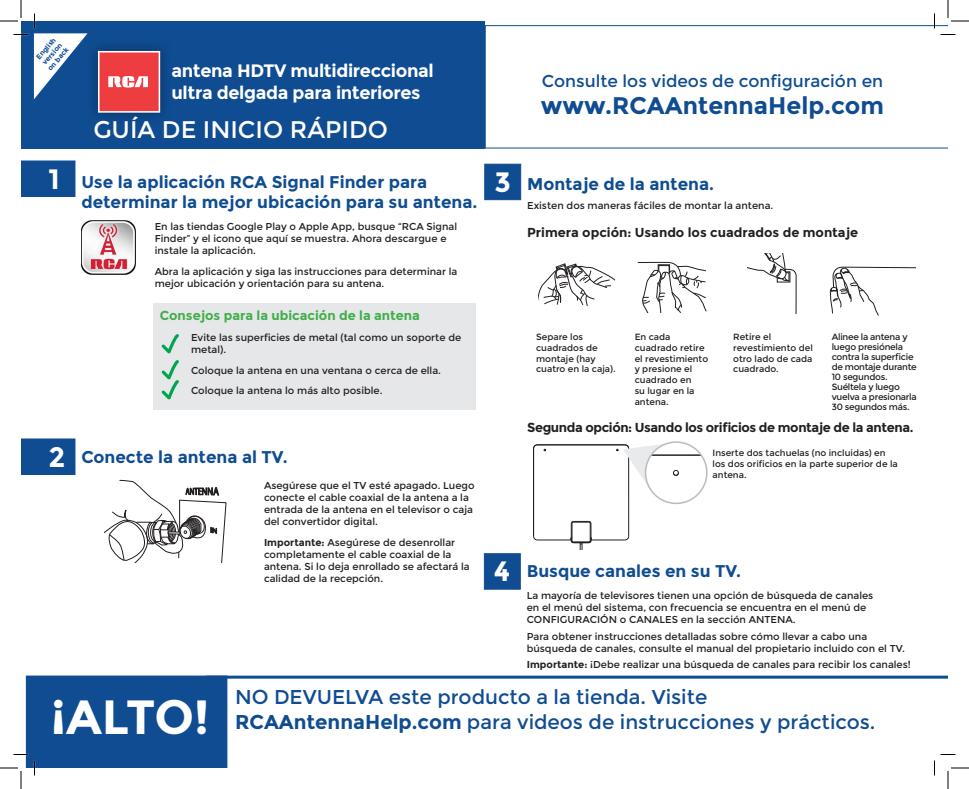
<style>
.page{position:relative;width:969px;height:789px;background:#fff}
.page>*{position:absolute;margin:0;border:0;box-sizing:border-box;transform-origin:0 0}
.t1{font:700 48px "Montserrat";color:#fff}
.t2{font:700 28px "Montserrat";color:#fff}
.t3{font:700 24px "Montserrat";color:#0f4c91}
.t4{font:24px "Montserrat";color:#fff}
.t5{font:20px/25px "Montserrat";color:#0f4c91}
.t6{font:700 18px/21.6px "Montserrat";letter-spacing:-.02em;color:#fff}
.t7{font:700 17px/20.4px "Montserrat";color:#0f4c91}
.t8{font:17px "Montserrat";color:#0f4c91}
.t9{font:700 13px "Montserrat";letter-spacing:-.03em;color:#231f20}
.t10{font:700 13px "Montserrat";color:#231f20}
.t11{font:700 13px "Montserrat";color:#40ae49}
.t12{font:10px/12px "Montserrat";color:#231f20}
.t13{font:9px/10.8px "Montserrat";color:#231f20}
.t14{font:9px/10px "Montserrat";letter-spacing:-.03em;color:#231f20}
.t15{font:700 7px/8px "Montserrat";color:#0f4c91}
.s1{font-size:28px;color:#fff}
.s2{font-weight:700}
</style>
<div class="page">
<div style="left:153px;top:303px;width:323px;height:107px;background:#e6e7e9"></div>
<div style="left:21px;top:160px;width:54px;height:37px;background:#0f4c91"></div>
<svg style="left:227px;top:676px;width:721px;height:92px"></svg>
<svg style="left:538px;top:264px;width:77px;height:42px"></svg>
<svg style="left:638px;top:262px;width:68px;height:50px"></svg>
<svg style="left:747px;top:253px;width:49px;height:61px"></svg>
<svg style="left:830px;top:267px;width:85px;height:49px"></svg>
<div style="left:21px;top:438px;width:54px;height:37px;background:#0f4c91"></div>
<div style="left:484px;top:164px;width:37px;height:36px;background:#0f4c91;border:1px solid #0f4c91"></div>
<div style="left:484px;top:553px;width:37px;height:37px;background:#0f4c91;border:1px solid #0f4c91"></div>
<svg style="left:161px;top:334px;width:18px;height:20px"></svg>
<svg style="left:161px;top:360px;width:18px;height:40px"></svg>
<svg style="left:104px;top:480px;width:122px;height:83px"></svg>
<svg style="left:485px;top:25px;width:463px;height:124px"></svg>
<div style="left:21px;top:21px;width:464px;height:128px;background:#0f4c91"></div>
<svg style="left:88px;top:40px;width:82px;height:83px;background:#0e4788"></svg>
<svg style="left:98px;top:51px;width:62px;height:62px;background:#ef5f62"></svg>
<img style="left:81px;top:220px;width:54px;height:55px">
<hr style="left:537px;top:540px;width:34px;height:1px;background:#231f20">
<hr style="left:628px;top:449px;width:1px;height:87px;background:#231f20">
<hr style="left:592px;top:540px;width:33px;height:1px;background:#231f20">
<hr style="left:537px;top:445px;width:88px;height:1px;background:#231f20">
<hr style="left:533px;top:449px;width:1px;height:87px;background:#231f20">
<svg style="left:570px;top:521px;width:22px;height:28px"></svg>
<svg style="left:616px;top:444px;width:48px;height:46px"></svg>
<div style="left:646px;top:442px;width:61px;height:61px;background:#fff;border-radius:50%"></div>
<hr style="left:646px;top:455px;width:56px;height:1px;background:#231f20">
<svg style="left:701px;top:454px;width:4px;height:10px"></svg>
<svg style="left:673px;top:470px;width:6px;height:6px"></svg>
<div style="left:645px;top:441px;width:63px;height:63px;border:2px solid #bcbdc0;border-radius:50%"></div>
<svg style="left:14px;top:34px;width:14px;height:1px"></svg>
<svg style="left:940px;top:34px;width:16px;height:1px"></svg>
<svg style="left:34px;top:14px;width:54px;height:85px"></svg>
<svg style="left:934px;top:14px;width:1px;height:14px"></svg>
<svg style="left:0;top:0;width:22px;height:22px"></svg>
<svg style="left:0;top:676px;width:227px;height:113px"></svg>
<svg style="left:947px;top:0;width:22px;height:22px"></svg>
<svg style="left:934px;top:754px;width:35px;height:35px"></svg>
<p class="t15" style="left:34px;top:56px;width:29px;rotate:-49deg">English version on back</p>
<h2 class="t2" style="left:49px;top:162px;width:13px">1</h2>
<h3 class="t6" style="left:172px;top:60px;width:264px">antena HDTV multidireccional ultra delgada para interiores</h3>
<h3 class="t4" style="left:93px;top:116px;width:296px">GUÍA DE INICIO RÁPIDO</h3>
<h3 class="t7" style="left:81px;top:172px;width:398px">Use la aplicación RCA Signal Finder para determinar la mejor ubicación para su antena.</h3>
<p class="t12" style="left:155px;top:221px;width:304px">En las tiendas Google Play o Apple App, busque “RCA Signal<br>Finder” y el icono que aquí se muestra. Ahora descargue e instale la aplicación.</p>
<p class="t12" style="left:155px;top:265px;width:304px">Abra la aplicación y siga las instrucciones para determinar la mejor ubicación y orientación para su antena.</p>
<h3 class="t11" style="left:160px;top:308px;width:261px">Consejos para la ubicación de la antena</h3>
<p class="t12" style="left:191px;top:332px;width:272px">Evite las superficies de metal (tal como un soporte de metal).</p>
<p class="t12" style="left:191px;top:360px;width:251px;line-height:20.5px">Coloque la antena en una ventana o cerca de ella.<br>Coloque la antena lo más alto posible.</p>
<h3 class="t7" style="left:49px;top:447px;width:240px"><span class="s1">2</span> Conecte la antena al TV.</h3>
<p class="t12" style="left:264px;top:480px;width:212px">Asegúrese que el TV esté apagado. Luego conecte el cable coaxial de la antena a la entrada de la antena en el televisor o caja del convertidor digital.</p>
<p class="t12" style="left:264px;top:536px;width:207px"><span class="s2">Importante:</span> Asegúrese de desenrollar completamente el cable coaxial de la antena. Si lo deja enrollado se afectará la calidad de la recepción.</p>
<h3 class="t8" style="left:542px;top:71px;width:343px">Consulte los videos de configuración en</h3>
<h3 class="t3" style="left:541px;top:91px;width:345px">www.RCAAntennaHelp.com</h3>
<h3 class="t7" style="left:494px;top:174px;width:221px"><span class="s1">3</span> Montaje de la antena.</h3>
<p class="t12" style="left:527px;top:200px;width:248px">Existen dos maneras fáciles de montar la antena.</p>
<h3 class="t10" style="left:527px;top:225px;width:333px">Primera opción: Usando los cuadrados de montaje</h3>
<p class="t13" style="left:536px;top:332px;width:81px">Separe los cuadrados de montaje (hay cuatro en la caja).</p>
<p class="t13" style="left:635px;top:332px;width:75px">En cada cuadrado retire el revestimiento y presione el cuadrado en<br>su lugar en la antena.</p>
<p class="t13" style="left:733px;top:332px;width:81px">Retire el revestimiento del otro lado de cada cuadrado.</p>
<p class="t14" style="left:832px;top:332px;width:87px">Alinee la antena y luego presiónela contra la superficie de montaje durante<br>10 segundos.<br>Suéltela y luego vuelva a presionarla<br>30 segundos más.</p>
<h3 class="t9" style="left:527px;top:420px;width:388px">Segunda opción: Usando los orificios de montaje de la antena.</h3>
<p class="t13" style="left:713px;top:448px;width:187px">Inserte dos tachuelas (no incluidas) en los dos orificios en la parte superior de la antena.</p>
<h3 class="t7" style="left:494px;top:561px;width:249px"><span class="s1">4</span> Busque canales en su TV.</h3>
<p class="t12" style="left:527px;top:590px;width:348px">La mayoría de televisores tienen una opción de búsqueda de canales en el menú del sistema, con frecuencia se encuentra en el menú de<br>CONFIGURACIÓN o CANALES en la sección ANTENA.</p>
<p class="t12" style="left:527px;top:630px;width:380px">Para obtener instrucciones detalladas sobre cómo llevar a cabo una búsqueda de canales, consulte el manual del propietario incluido con el TV.</p>
<p class="t12" style="left:527px;top:659px;width:386px"><span class="s2">Importante:</span> ¡Debe realizar una búsqueda de canales para recibir los canales!</p>
<h1 class="t1" style="left:51px;top:688px;width:160px">¡ALTO!</h1>
<h3 class="t5" style="left:235px;top:684px;width:642px">NO DEVUELVA este producto a la tienda. Visite<br><span class="s2">RCAAntennaHelp.com</span> para videos de instrucciones y prácticos.</h3>
</div>
